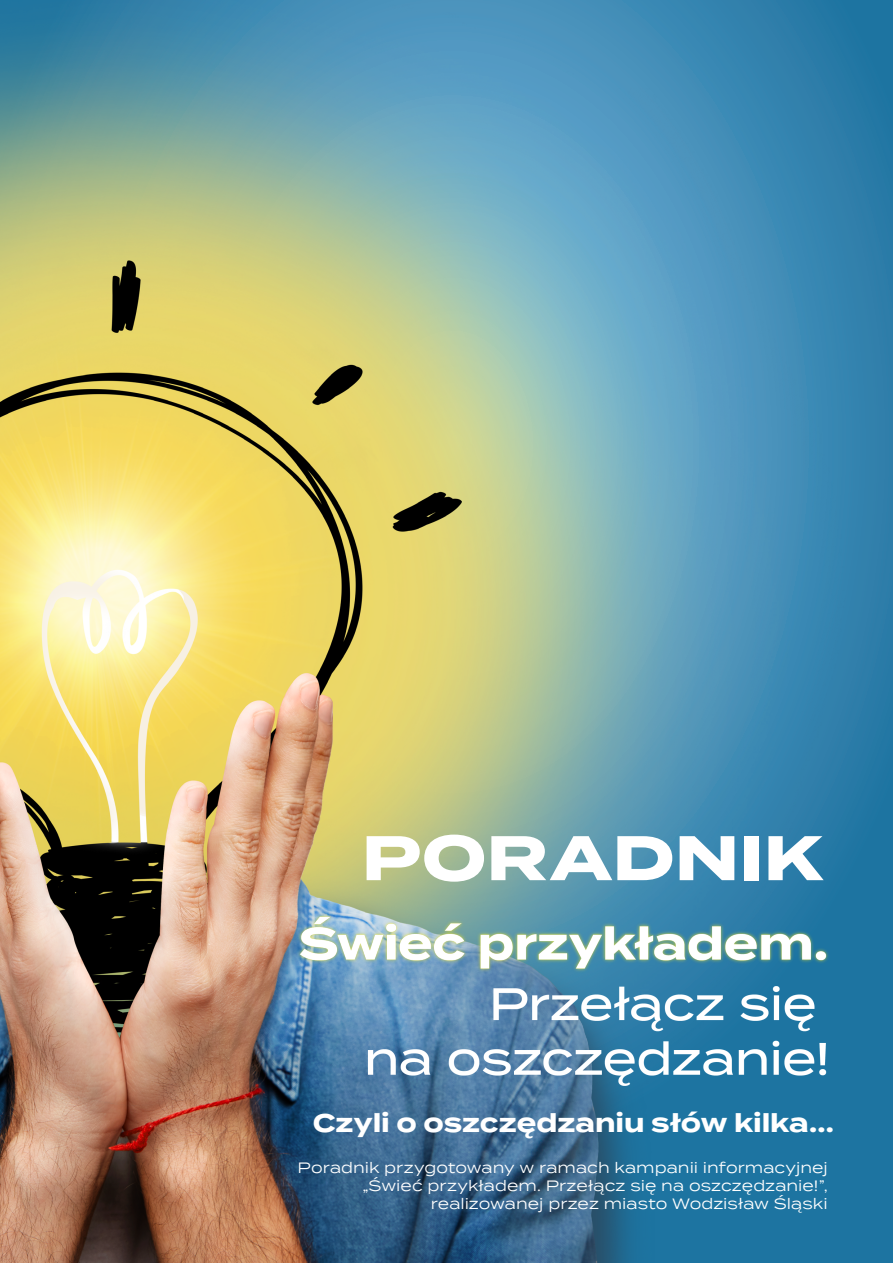
<style>
.page{position:relative;width:893px;height:1263px;background:#fff}
.page>*{position:absolute;margin:0;border:0;box-sizing:border-box;transform-origin:0 0}
.t1{font:700 71.7px "Termina";letter-spacing:-.015em;color:#fff}
.t2{font:700 25.5px "Termina";color:#fff}
.t3{font:15px/18px "Termina";color:#fff;text-align:right}
</style>
<div class="page">
<img style="left:0;top:0;width:893px;height:1263px">
<img style="left:294px;top:912px;width:540px;height:178px">
<p class="t1" style="left:361px;top:802px;width:464px">PORADNIK</p>
<p class="t2" style="left:313px;top:1104px;width:523px">CZYLI O OSZCZĘDZANIU SŁÓW KILKA...</p>
<p class="t3" style="left:298px;top:1158px;width:532px">Poradnik przygotowany w ramach kampanii informacyjnej „Świeć przykładem. Przełącz się na oszczędzanie!”, realizowanej przez miasto Wodzisław Śląski</p>
</div>
